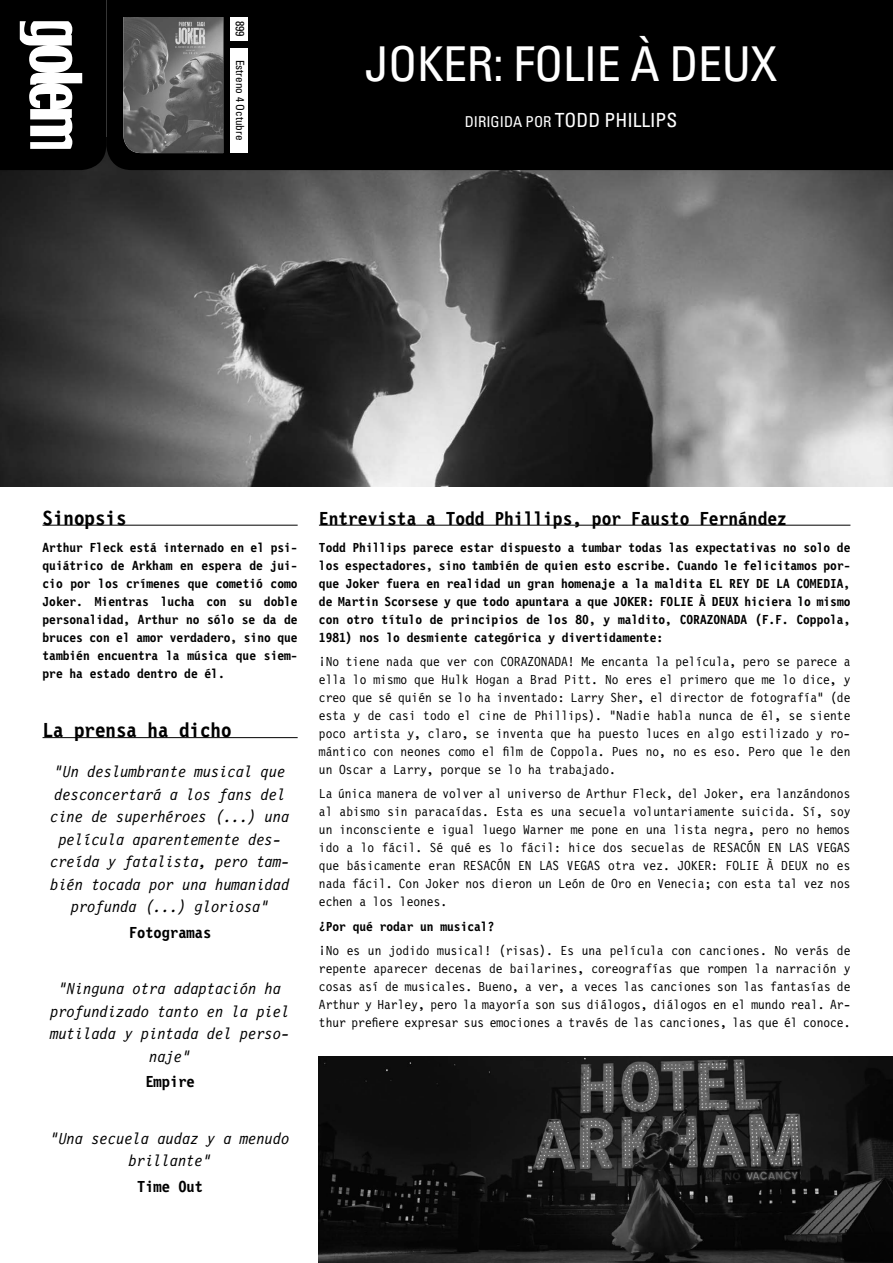
<style>
.page{position:relative;width:893px;height:1263px;background:#fff}
.page>*{position:absolute;margin:0;border:0;box-sizing:border-box;transform-origin:0 0}
.t1{font:condensed 48px "Univers";letter-spacing:-.01em;color:#fff}
.t2{font:700 21px "Letter Gothic 12 Pitch BT";color:#000}
.t3{font:700 19.5px "Letter Gothic 12 Pitch BT";color:#000}
.t4{font:condensed 19.5px "Univers";color:#fff}
.t5{font:italic 16.5px/22.5px "Letter Gothic 12 Pitch BT";color:#000;text-align:center}
.t6{font:700 16.5px "Letter Gothic 12 Pitch BT";color:#000}
.t7{font:13.5px/18px "Letter Gothic 12 Pitch BT";color:#000;text-align:justify}
.t8{font:700 13.5px/18px "Letter Gothic 12 Pitch BT";color:#000;text-align:justify}
.t9{font:condensed 12px "Univers";color:#000}
.t10{font:condensed 11.25px "Univers";color:#000}
.s1{font-size:15px}
</style>
<div class="page">
<img style="left:0;top:170px;width:893px;height:317px">
<div style="left:106px;top:0;width:787px;height:170px;background:#000"></div>
<img style="left:123px;top:17px;width:100px;height:136px">
<div style="left:231px;top:17px;width:17px;height:23px;background:#fff"></div>
<div style="left:231px;top:48px;width:17px;height:105px;background:#fff"></div>
<hr style="left:319px;top:525px;width:531px;height:1px;background:#000">
<svg style="left:0;top:0;width:106px;height:170px"></svg>
<img style="left:319px;top:1057px;width:574px;height:206px">
<hr style="left:43px;top:525px;width:255px;height:1px;background:#000">
<hr style="left:43px;top:737px;width:255px;height:1px;background:#000">
<p class="t9" style="left:248px;top:21px;width:17px;rotate:90deg">899</p>
<p class="t10" style="left:247px;top:60px;width:82px;rotate:90deg">Estreno 4 Octubre</p>
<h1 class="t1" style="left:365px;top:33px;width:414px">JOKER: FOLIE À DEUX</h1>
<h3 class="t4" style="left:465px;top:108px;width:214px"><span class="s1">DIRIGIDA POR</span> TODD PHILLIPS</h3>
<h2 class="t2" style="left:43px;top:506px;width:85px">Sinopsis</h2>
<p class="t8" style="left:43px;top:539px;width:257px">Arthur Fleck está internado en el psi&shy;quiátrico de Arkham en espera de jui&shy;cio por los crímenes que cometió como Joker. Mientras lucha con su doble personalidad, Arthur no sólo se da de bruces con el amor verdadero, sino que también encuentra la música que siem&shy;pre ha estado dentro de él.</p>
<h2 class="t2" style="left:43px;top:719px;width:190px">La prensa ha dicho</h2>
<p class="t5" style="left:50px;top:761px;width:241px">“Un deslumbrante musical que desconcertará a los fans del cine de superhéroes (...) una película aparentemente des&shy;creída y fatalista, pero tam&shy;bién tocada por una humanidad profunda (...) gloriosa”</p>
<p class="t6" style="left:129px;top:923px;width:84px">Fotogramas</p>
<p class="t5" style="left:50px;top:978px;width:241px">“Ninguna otra adaptación ha profundizado tanto en la piel mutilada y pintada del perso&shy;naje”</p>
<p class="t6" style="left:145px;top:1073px;width:51px">Empire</p>
<p class="t5" style="left:50px;top:1127px;width:241px">“Una secuela audaz y a menudo brillante”</p>
<p class="t6" style="left:137px;top:1177px;width:67px">Time Out</p>
<h3 class="t3" style="left:319px;top:507px;width:469px">Entrevista a Todd Phillips, por Fausto Fernández</h3>
<p class="t8" style="left:319px;top:539px;width:533px">Todd Phillips parece estar dispuesto a tumbar todas las expectativas no solo de los espectadores, sino también de quien esto escribe. Cuando le felicitamos por&shy;que Joker fuera en realidad un gran homenaje a la maldita EL REY DE LA COMEDIA, de Martin Scorsese y que todo apuntara a que JOKER: FOLIE À DEUX hiciera lo mismo con otro título de principios de los 80, y maldito, CORAZONADA (F.F. Coppola, 1981) nos lo desmiente categórica y divertidamente:</p>
<p class="t7" style="left:319px;top:653px;width:533px">¡No tiene nada que ver con CORAZONADA! Me encanta la película, pero se parece a ella lo mismo que Hulk Hogan a Brad Pitt. No eres el primero que me lo dice, y creo que sé quién se lo ha inventado: Larry Sher, el director de fotografía” (de esta y de casi todo el cine de Phillips). “Nadie habla nunca de él, se siente poco artista y, claro, se inventa que ha puesto luces en algo estilizado y ro&shy;mántico con neones como el film de Coppola. Pues no, no es eso. Pero que le den un Oscar a Larry, porque se lo ha trabajado.</p>
<p class="t7" style="left:319px;top:785px;width:533px">La única manera de volver al universo de Arthur Fleck, del Joker, era lanzándonos al abismo sin paracaídas. Esta es una secuela voluntariamente suicida. Sí, soy un inconsciente e igual luego Warner me pone en una lista negra, pero no hemos ido a lo fácil. Sé qué es lo fácil: hice dos secuelas de RESACÓN EN LAS VEGAS que básicamente eran RESACÓN EN LAS VEGAS otra vez. JOKER: FOLIE À DEUX no es nada fácil. Con Joker nos dieron un León de Oro en Venecia; con esta tal vez nos echen a los leones.</p>
<p class="t8" style="left:319px;top:918px;width:177px">¿Por qué rodar un musical?</p>
<p class="t7" style="left:319px;top:942px;width:533px">¡No es un jodido musical! (risas). Es una película con canciones. No verás de repente aparecer decenas de bailarines, coreografías que rompen la narración y cosas así de musicales. Bueno, a ver, a veces las canciones son las fantasías de Arthur y Harley, pero la mayoría son sus diálogos, diálogos en el mundo real. Ar&shy;thur prefiere expresar sus emociones a través de las canciones, las que él conoce.</p>
</div>
